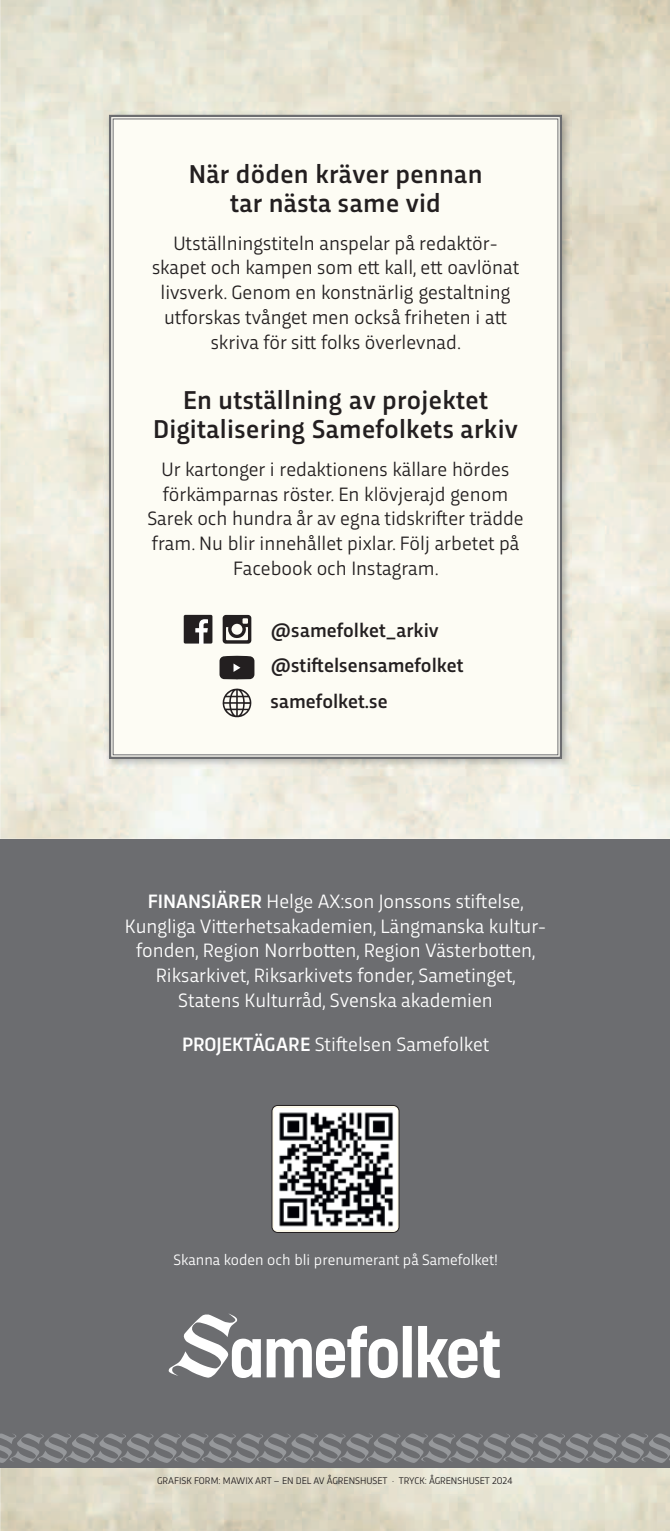
<style>
.page{position:relative;width:670px;height:1531px;background:#fff}
.page>*{position:absolute;margin:0;border:0;box-sizing:border-box;transform-origin:0 0}
.t1{font:500 27px/29.2px "Trasandina";letter-spacing:.01em;color:#231f20;text-align:center}
.t2{font:20.25px/24.8px "Trasandina";color:#231f20;text-align:center}
.t3{font:20.25px/24.8px "Trasandina";color:#fff;text-align:center}
.t4{font:500 20.25px/35.6px "Trasandina";color:#231f20}
.t5{font:15.75px "Trasandina";color:#fff}
.t6{font:10.12px "Trasandina";color:#231f20}
.s1{font-weight:500}
</style>
<div class="page">
<div style="left:0;top:839px;width:670px;height:628px;background:#6c6d70"></div>
<svg style="left:272px;top:1105px;width:127px;height:127px"></svg>
<img style="left:275px;top:1108px;width:121px;height:122px">
<div style="left:272px;top:1105px;width:127px;height:128px;border:1px solid #231f20;border-radius:6px"></div>
<svg style="left:169px;top:1313px;width:331px;height:65px"></svg>
<img style="left:104px;top:110px;width:467px;height:658px">
<div style="left:108px;top:114px;width:455px;height:646px;background:#fdfcf4"></div>
<svg style="left:184px;top:615px;width:28px;height:28px"></svg>
<svg style="left:223px;top:615px;width:28px;height:29px"></svg>
<svg style="left:220px;top:686px;width:31px;height:32px"></svg>
<svg style="left:219px;top:656px;width:35px;height:23px"></svg>
<svg style="left:0;top:1433px;width:670px;height:30px"></svg>
<h1 class="t1" style="left:189px;top:162px;width:295px">När döden kräver pennan tar nästa same vid</h1>
<p class="t2" style="left:152px;top:232px;width:369px">Utställningstiteln anspelar på redaktör&shy;skapet och kampen som ett kall, ett oavlönat livsverk. Genom en konstnärlig gestaltning utforskas tvånget men också friheten i att skriva för sitt folks överlevnad.</p>
<h1 class="t1" style="left:153px;top:388px;width:366px">En utställning av projektet<br>Digitalisering Samefolkets arkiv</h1>
<p class="t2" style="left:147px;top:459px;width:378px">Ur kartonger i redaktionens källare hördes förkämparnas röster. En klövjerajd genom Sarek och hundra år av egna tidskrifter trädde fram. Nu blir innehållet pixlar. Följ arbetet på Facebook och Instagram.</p>
<p class="t4" style="left:270px;top:614px;width:195px">@samefolket_arkiv @stiftelsensamefolket samefolket.se</p>
<p class="t3" style="left:125px;top:891px;width:423px"><span class="s1">FINANSIÄRER</span> Helge AX:son Jonssons stiftelse, Kungliga Vitterhetsakademien, Längmanska kultur&shy;fonden, Region Norrbotten, Region Västerbotten, Riksarkivet, Riksarkivets fonder, Sametinget, Statens Kulturråd, Svenska akademien</p>
<p class="t3" style="left:182px;top:1033px;width:309px"><span class="s1">PROJEKTÄGARE</span> Stiftelsen Samefolket</p>
<p class="t5" style="left:173px;top:1254px;width:325px">Skanna koden och bli prenumerant på Samefolket!</p>
<p class="t6" style="left:157px;top:1477px;width:357px">GRAFISK FORM: MAWIX ART – EN DEL AV ÅGRENSHUSET · TRYCK: ÅGRENSHUSET 2024</p>
</div>
